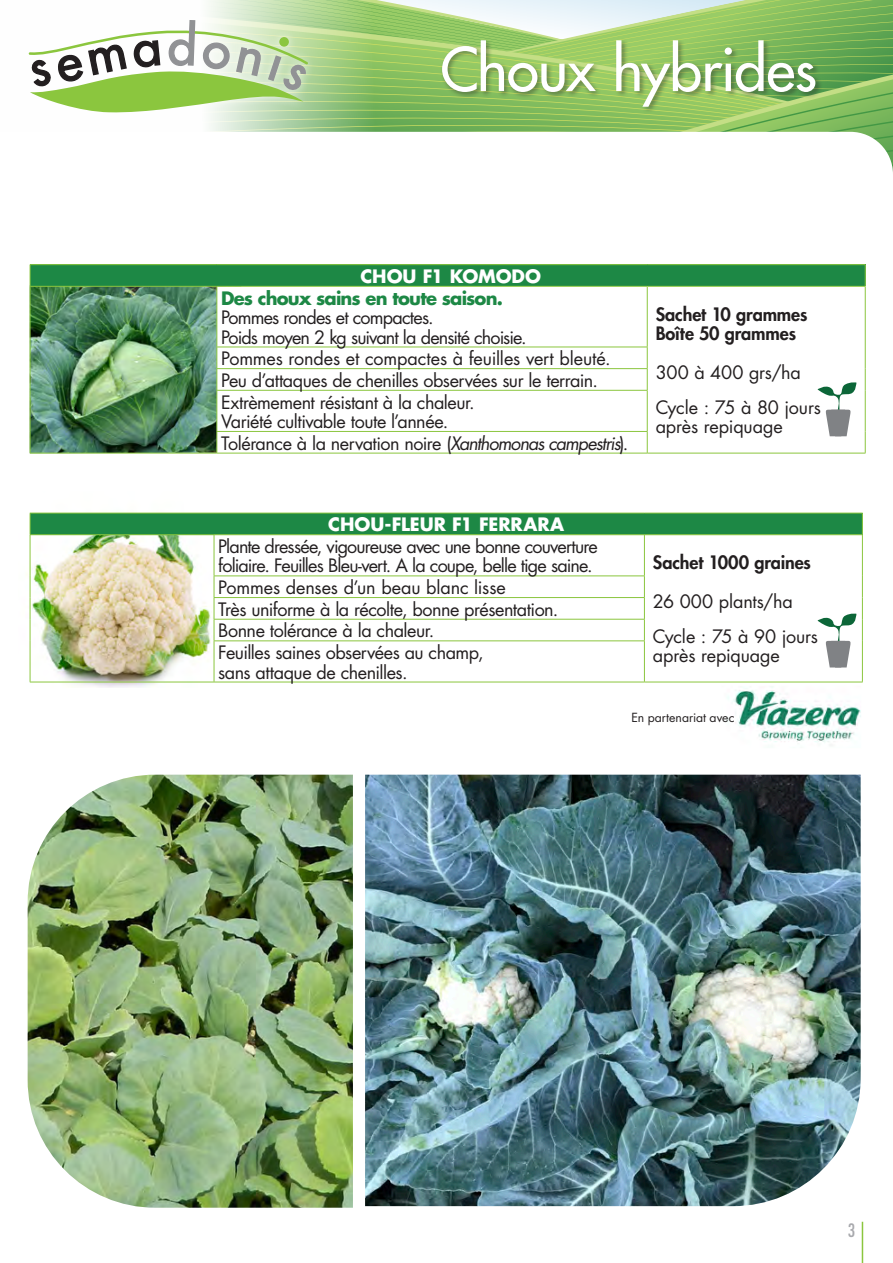
<style>
.page{position:relative;width:893px;height:1263px;background:#fff}
.page>*{position:absolute;margin:0;border:0;box-sizing:border-box;transform-origin:0 0}
.t1{font:500 58.5px "Futura Std";letter-spacing:-.015em;color:#fff}
.t2{font:18px/19.5px "Futura Std";letter-spacing:-.025em;color:#231f20}
.t3{font:18px/19.5px "Futura Std";letter-spacing:-.045em;color:#231f20}
.t4{font:18px "Futura Std";letter-spacing:-.005em;color:#231f20}
.t5{font:700 18px/19.5px "Futura Std";letter-spacing:-.045em;color:#1d8845}
.t6{font:800 18px "Futura Std";letter-spacing:-.005em;color:#231f20}
.t7{font:18px "Futura Std";letter-spacing:-.055em;color:#231f20}
.t8{font:700 18px "Futura Std";color:#fff}
.t9{font:500 condensed 18px "Futura";color:#a8a9ad}
.t10{font:12.3px "Futura Std";color:#231f20}
.s1{font-weight:400;color:#231f20}
</style>
<div class="page">
<svg style="left:28px;top:0;width:865px;height:132px"></svg>
<div style="left:441px;top:39px;width:382px;height:74px;background:#231f20;opacity:.4"></div>
<svg style="left:855px;top:132px;width:38px;height:40px"></svg>
<img style="left:31px;top:287px;width:186px;height:166px">
<img style="left:29px;top:512px;width:238px;height:176px">
<hr style="left:862px;top:1222px;width:1px;height:41px;background:#8bc63e">
<div style="left:30px;top:513px;width:832px;height:22px;background:#1d8845"></div>
<svg style="left:215px;top:535px;width:647px;height:147px"></svg>
<hr style="left:30px;top:513px;width:184px;height:1px;background:#8bc63e">
<svg style="left:30px;top:513px;width:1px;height:21px"></svg>
<hr style="left:214px;top:513px;width:430px;height:1px;background:#8bc63e">
<hr style="left:644px;top:513px;width:219px;height:1px;background:#8bc63e">
<svg style="left:862px;top:513px;width:1px;height:21px"></svg>
<hr style="left:30px;top:534px;width:184px;height:1px;background:#8bc63e">
<hr style="left:30px;top:535px;width:1px;height:41px;background:#8bc63e">
<hr style="left:214px;top:534px;width:430px;height:1px;background:#8bc63e">
<hr style="left:214px;top:535px;width:1px;height:41px;background:#8bc63e">
<hr style="left:644px;top:534px;width:219px;height:1px;background:#8bc63e">
<hr style="left:644px;top:535px;width:1px;height:41px;background:#8bc63e">
<hr style="left:862px;top:535px;width:1px;height:41px;background:#8bc63e">
<hr style="left:214px;top:576px;width:431px;height:1px;background:#8bc63e">
<hr style="left:214px;top:597px;width:431px;height:1px;background:#8bc63e">
<svg style="left:30px;top:576px;width:1px;height:65px"></svg>
<hr style="left:214px;top:619px;width:431px;height:1px;background:#8bc63e">
<svg style="left:214px;top:576px;width:1px;height:64px"></svg>
<svg style="left:644px;top:576px;width:1px;height:64px"></svg>
<svg style="left:862px;top:576px;width:1px;height:65px"></svg>
<hr style="left:30px;top:641px;width:1px;height:41px;background:#8bc63e">
<hr style="left:214px;top:640px;width:431px;height:1px;background:#8bc63e">
<hr style="left:214px;top:641px;width:1px;height:41px;background:#8bc63e">
<hr style="left:644px;top:641px;width:1px;height:41px;background:#8bc63e">
<hr style="left:862px;top:641px;width:1px;height:41px;background:#8bc63e">
<hr style="left:30px;top:682px;width:184px;height:1px;background:#8bc63e">
<hr style="left:214px;top:682px;width:430px;height:1px;background:#8bc63e">
<hr style="left:644px;top:682px;width:219px;height:1px;background:#8bc63e">
<svg style="left:817px;top:613px;width:39px;height:54px"></svg>
<div style="left:30px;top:265px;width:835px;height:21px;background:#1d8845"></div>
<svg style="left:218px;top:287px;width:647px;height:166px"></svg>
<hr style="left:30px;top:264px;width:187px;height:1px;background:#8bc63e">
<svg style="left:30px;top:265px;width:1px;height:21px"></svg>
<hr style="left:217px;top:264px;width:430px;height:1px;background:#8bc63e">
<hr style="left:647px;top:264px;width:218px;height:1px;background:#8bc63e">
<svg style="left:865px;top:265px;width:1px;height:21px"></svg>
<hr style="left:30px;top:286px;width:187px;height:1px;background:#8bc63e">
<hr style="left:30px;top:287px;width:1px;height:60px;background:#8bc63e">
<hr style="left:217px;top:286px;width:430px;height:1px;background:#8bc63e">
<hr style="left:217px;top:287px;width:1px;height:60px;background:#8bc63e">
<hr style="left:647px;top:286px;width:218px;height:1px;background:#8bc63e">
<hr style="left:647px;top:287px;width:1px;height:60px;background:#8bc63e">
<hr style="left:865px;top:287px;width:1px;height:60px;background:#8bc63e">
<hr style="left:217px;top:347px;width:431px;height:1px;background:#8bc63e">
<svg style="left:30px;top:347px;width:1px;height:43px"></svg>
<hr style="left:217px;top:368px;width:431px;height:1px;background:#8bc63e">
<svg style="left:217px;top:347px;width:1px;height:43px"></svg>
<svg style="left:647px;top:347px;width:1px;height:43px"></svg>
<svg style="left:865px;top:347px;width:1px;height:43px"></svg>
<hr style="left:30px;top:390px;width:1px;height:41px;background:#8bc63e">
<hr style="left:217px;top:390px;width:431px;height:1px;background:#8bc63e">
<hr style="left:217px;top:391px;width:1px;height:40px;background:#8bc63e">
<hr style="left:647px;top:391px;width:1px;height:40px;background:#8bc63e">
<hr style="left:865px;top:390px;width:1px;height:41px;background:#8bc63e">
<svg style="left:30px;top:431px;width:1px;height:22px"></svg>
<hr style="left:217px;top:431px;width:431px;height:1px;background:#8bc63e">
<svg style="left:217px;top:432px;width:1px;height:21px"></svg>
<svg style="left:647px;top:432px;width:1px;height:21px"></svg>
<svg style="left:865px;top:431px;width:1px;height:22px"></svg>
<hr style="left:30px;top:453px;width:187px;height:1px;background:#8bc63e">
<hr style="left:217px;top:453px;width:430px;height:1px;background:#8bc63e">
<hr style="left:647px;top:453px;width:218px;height:1px;background:#8bc63e">
<img style="left:28px;top:775px;width:325px;height:433px">
<img style="left:365px;top:775px;width:496px;height:431px">
<svg style="left:817px;top:378px;width:39px;height:58px"></svg>
<img style="left:727px;top:687px;width:133px;height:56px">
<p class="t1" style="left:440px;top:33px;width:378px">Choux hybrides</p>
<p class="t8" style="left:360px;top:264px;width:182px">CHOU F1 KOMODO</p>
<p class="t5" style="left:221px;top:288px;width:283px">Des choux sains en toute saison.<br><span class="s1">Pommes rondes et compactes.</span></p>
<p class="t7" style="left:221px;top:325px;width:307px">Poids moyen 2 kg suivant la densité choisie.</p>
<p class="t4" style="left:221px;top:347px;width:391px">Pommes rondes et compactes à feuilles vert bleuté.</p>
<p class="t2" style="left:221px;top:371px;width:378px">Peu d’attaques de chenilles observées sur le terrain.</p>
<p class="t2" style="left:221px;top:392px;width:255px">Extrèmement résistant à la chaleur.<br>Variété cultivable toute l’année.</p>
<p class="t2" style="left:221px;top:433px;width:409px">Tolérance à la nervation noire (Xanthomonascampestris).</p>
<p class="t8" style="left:328px;top:513px;width:238px">CHOU-FLEUR F1 FERRARA</p>
<p class="t3" style="left:218px;top:537px;width:381px">Plante dressée, vigoureuse avec une bonne couverture foliaire. Feuilles Bleu‐vert. A la coupe, belle tige saine.</p>
<p class="t4" style="left:218px;top:576px;width:289px">Pommes denses d’un beau blanc lisse</p>
<p class="t2" style="left:218px;top:600px;width:342px">Très uniforme à la récolte, bonne présentation.</p>
<p class="t2" style="left:218px;top:621px;width:218px">Bonne tolérance à la chaleur.</p>
<p class="t2" style="left:218px;top:643px;width:267px">Feuilles saines observées au champ, sans attaque de chenilles.</p>
<p class="t6" style="left:656px;top:303px;width:153px">Sachet 10 grammes</p>
<p class="t6" style="left:656px;top:322px;width:142px">Boîte 50 grammes</p>
<p class="t2" style="left:656px;top:363px;width:147px">300 à 400 grs/ha</p>
<p class="t2" style="left:656px;top:398px;width:167px">Cycle : 75 à 80 jours après repiquage</p>
<p class="t6" style="left:653px;top:551px;width:159px">Sachet 1000 graines</p>
<p class="t4" style="left:653px;top:590px;width:141px">26 000 plants/ha</p>
<p class="t2" style="left:653px;top:627px;width:167px">Cycle : 75 à 90 jours après repiquage</p>
<p class="t10" style="left:631px;top:709px;width:105px">En partenariat avec</p>
<p class="t9" style="left:848px;top:1218px;width:9px">3</p>
</div>
